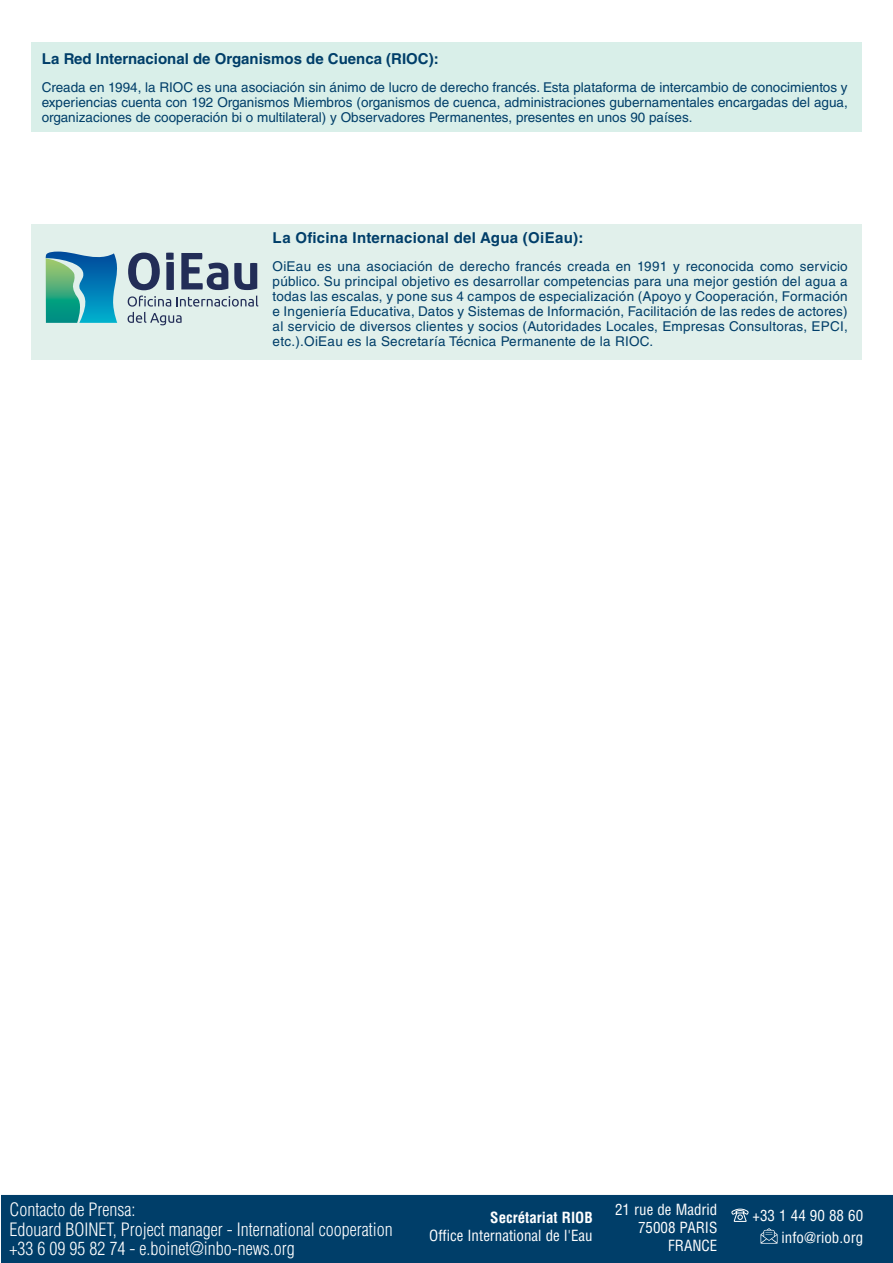
<style>
.page{position:relative;width:893px;height:1263px;background:#fff}
.page>*{position:absolute;margin:0;border:0;box-sizing:border-box;transform-origin:0 0}
.t1{font:300 condensed 18px/19.5px "Helvetica LT Std";color:#fff}
.t2{font:condensed 15px/18px "Helvetica LT Std";color:#fff;text-align:right}
.t3{font:700 15px "Helvetica LT Std";color:#003e69}
.t4{font:700 15px "Helvetica LT Std";letter-spacing:.02em;color:#003e69}
.t5{font:700 condensed 15px "Helvetica LT Std";color:#fff}
.t6{font:13.5px/15px "Helvetica LT Std";color:#003e69;text-align:justify}
</style>
<div class="page">
<div style="left:31px;top:224px;width:830px;height:136px;background:#e1f0eb"></div>
<div style="left:31px;top:43px;width:830px;height:89px;background:#d9efe9"></div>
<div style="left:1px;top:1195px;width:892px;height:68px;background:#003e69"></div>
<svg style="left:731px;top:1208px;width:18px;height:14px"></svg>
<svg style="left:760px;top:1228px;width:17px;height:15px"></svg>
<svg style="left:46px;top:252px;width:72px;height:71px;background:#379ba8"></svg>
<svg style="left:128px;top:253px;width:130px;height:72px"></svg>
<p class="t3" style="left:42px;top:50px;width:398px">La Red Internacional de Organismos de Cuenca (RIOC):</p>
<p class="t6" style="left:42px;top:80px;width:807px">Creada en 1994, la RIOC es una asociación sin ánimo de lucro de derecho francés. Esta plataforma de intercambio de conocimientos y experiencias cuenta con 192 Organismos Miembros (organismos de cuenca, administraciones gubernamentales encargadas del agua, organizaciones de cooperación bi o multilateral) y Observadores Permanentes, presentes en unos 90 países.</p>
<p class="t4" style="left:273px;top:229px;width:312px">La Oficina Internacional del Agua (OiEau):</p>
<p class="t6" style="left:273px;top:259px;width:577px">OiEau es una asociación de derecho francés creada en 1991 y reconocida como servicio público. Su principal objetivo es desarrollar competencias para una mejor gestión del agua a todas las escalas, y pone sus 4 campos de especialización (Apoyo y Cooperación, Formación e Ingeniería Educativa, Datos y Sistemas de Información, Facilitación de las redes de actores) al servicio de diversos clientes y socios (Autoridades Locales, Empresas Consultoras, EPCI, etc.).OiEau es la Secretaría Técnica Permanente de la RIOC.</p>
<h1 class="t1" style="left:9px;top:1200px;width:385px">Contacto de Prensa:<br>Edouard BOINET, Project manager - International cooperation +33 6 09 95 82 74 - e.boinet@inbo-news.org</h1>
<p class="t5" style="left:490px;top:1208px;width:104px">Secrétariat RIOB</p>
<p class="t2" style="left:429px;top:1227px;width:165px">Office International de l'Eau</p>
<p class="t2" style="left:615px;top:1201px;width:104px">21 rue de Madrid<br>75008 PARIS<br>FRANCE</p>
<p class="t2" style="left:753px;top:1204px;width:112px;line-height:22.2px">+33 1 44 90 88 60 info@riob.org</p>
</div>
